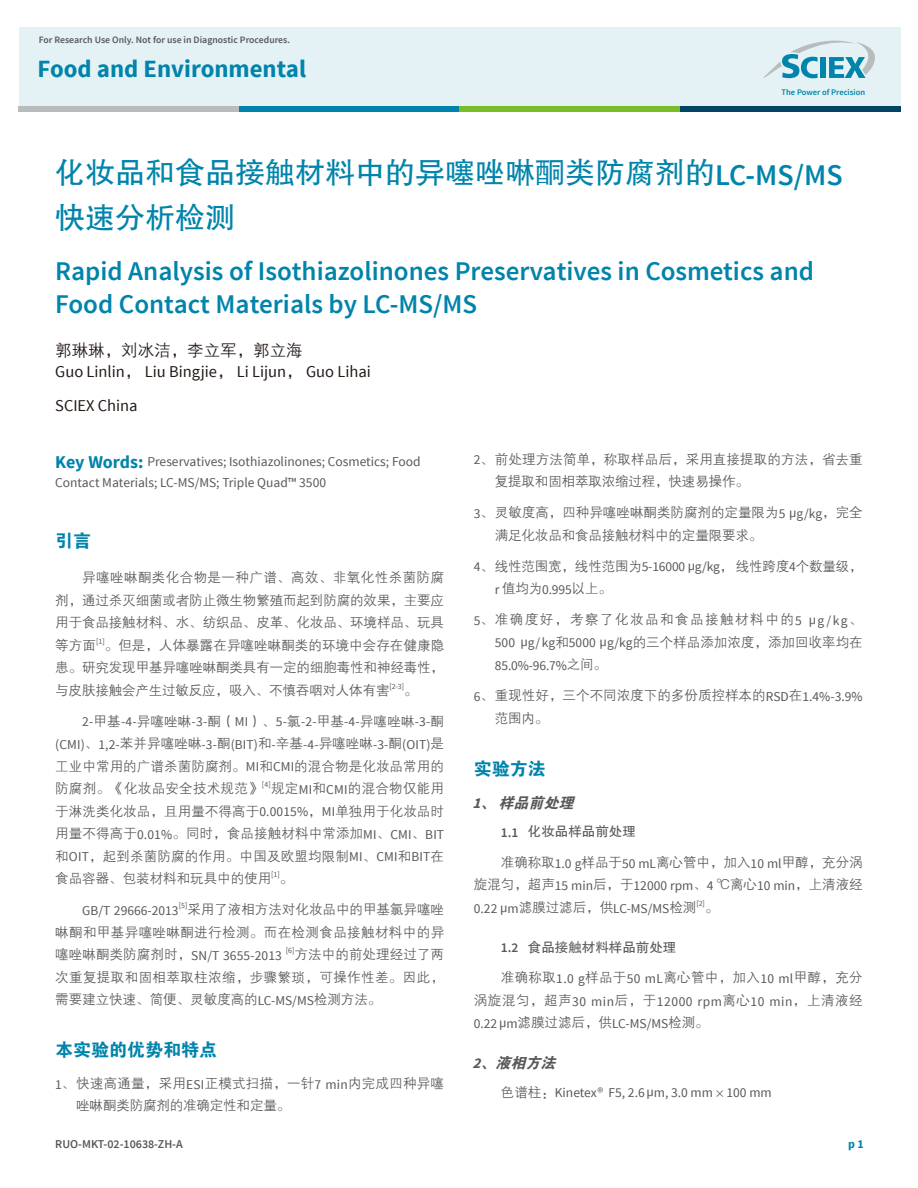
<style>
.page{position:relative;width:918px;height:1188px;background:#fff}
.page>*{position:absolute;margin:0;border:0;box-sizing:border-box;transform-origin:0 0}
.t1{font:30px/45px "FZHTK GBK1 0";color:#0084ab}
.t2{font:600 27px/32.4px "Source Sans Pro";color:#0084ab}
.t3{font:700 24.75px "Source Sans Pro";color:#0084ab}
.t4{font:18px "FZDHTK GBK1 0";color:#0084ab}
.t5{font:16.5px/33.8px "Source Sans Pro";color:#231916}
.t6{font:16.5px "FZZDXK GBK1 0";color:#231916}
.t7{font:italic 15px "FZDHTK GBK1 0";color:#595857}
.t8{font:13.5px/22.5px "FZZDXK GBK1 0";color:#595857;text-align:justify}
.t9{font:13.5px/22.5px "Source Sans Pro";color:#595857}
.t10{font:13.5px/22.5px "FZZDXK GBK1 0";letter-spacing:.115em;color:#595857;text-align:right}
.t11{font:13.5px/22.5px "Source Sans Pro";letter-spacing:.04em;color:#595857}
.t12{font:13.5px/22.5px "FZZDXK GBK1 0";letter-spacing:.02em;color:#595857}
.t13{font:13.5px "FZZDXK GBK1 0";letter-spacing:.025em;color:#595857}
.t14{font:13.5px "FZHTK GBK1 0";color:#595857}
.t15{font:600 12px "Source Sans Pro";color:#595857}
.t16{font:700 12px "Source Sans Pro";color:#0084ab}
.t17{font:600 9.75px "Source Sans Pro";color:#575859}
.t18{font:600 8.55px "Source Sans Pro";color:#0084ab}
.t19{font:7.8px "Source Sans Pro";color:#595857}
.s1{font-family:"Source Sans Pro";font-weight:600}
.s2{font-family:"FZZDXK GBK1 0"}
.s3{font-weight:700;font-size:18px;color:#0084ab}
.s4{font-family:"FZZDXK GBK1 0";font-size:13.5px}
.s5{font-family:"Source Sans Pro"}
.s6{font-family:"Source Sans Pro";font-weight:700}
</style>
<div class="page">
<div style="left:19px;top:27px;width:881px;height:84px;background:#e4f2f5"></div>
<svg style="left:763px;top:41px;width:112px;height:37px"></svg>
<div style="left:19px;top:106px;width:220px;height:5px;background:#b9bcbc"></div>
<div style="left:239px;top:106px;width:220px;height:5px;background:#0084ab"></div>
<div style="left:459px;top:106px;width:221px;height:5px;background:#79bd29"></div>
<div style="left:680px;top:106px;width:220px;height:5px;background:#004664"></div>
<p class="t17" style="left:39px;top:33px;width:253px">For Research Use Only. Not for use in Diagnostic Procedures.</p>
<h3 class="t3" style="left:38px;top:53px;width:270px">Food and Environmental</h3>
<p class="t18" style="left:782px;top:86px;width:85px">The Power of Precision</p>
<h1 class="t1" style="left:55px;top:151px;width:789px">化妆品和食品接触材料中的异噻唑啉酮类防腐剂的<span class="s1">LC-MS/MS</span>快速分析检测</h1>
<h2 class="t2" style="left:55px;top:256px;width:760px">Rapid Analysis of Isothiazolinones Preservatives in Cosmetics and<br>Food Contact Materials by LC-MS/MS</h2>
<p class="t6" style="left:55px;top:341px;width:249px">郭琳琳，刘冰洁，李立军，郭立海</p>
<p class="t5" style="left:55px;top:355px;width:317px">Guo Linlin<span class="s2">，</span> Liu Bingjie<span class="s2">，</span> Li Lijun<span class="s2">，</span> Guo Lihai<br>SCIEX China</p>
<p class="t9" style="left:55px;top:452px;width:367px;line-height:20.2px"><span class="s3">Key Words:</span> Preservatives; Isothiazolinones; Cosmetics; Food<br>Contact Materials; LC-MS/MS; Triple Quad™ 3500</p>
<h3 class="t4" style="left:55px;top:530px;width:37px">引言</h3>
<p class="t8" style="left:55px;top:566px;width:390px;text-indent:27px">异噻唑啉酮类化合物是一种广谱、高效、非氧化性杀菌防腐剂，通过杀灭细菌或者防止微生物繁殖而起到防腐的效果，主要应用于食品接触材料、水、纺织品、皮革、化妆品、环境样品、玩具等方面<sup>[1]</sup>。但是，人体暴露在异噻唑啉酮类的环境中会存在健康隐患。研究发现甲基异噻唑啉酮类具有一定的细胞毒性和神经毒性，与皮肤接触会产生过敏反应，吸入、不慎吞咽对人体有害</p>
<p class="t19" style="left:389px;top:681px;width:30px">[2-3]<span class="s4">。</span></p>
<p class="t9" style="left:55px;top:711px;width:390px;text-align:right">2-<span class="s2">甲基</span>-4-<span class="s2">异噻唑啉</span>-3-<span class="s2">酮（</span>MI<span class="s2">）、</span>5-<span class="s2">氯</span>-2-<span class="s2">甲基</span>-4-<span class="s2">异噻唑啉</span>-3-<span class="s2">酮</span>(CMI)<span class="s2">、</span>1,2-<span class="s2">苯并异噻唑啉</span>-3-<span class="s2">酮</span>(BIT)<span class="s2">和</span>-<span class="s2">辛基</span>-4-<span class="s2">异噻唑啉</span>-3-<span class="s2">酮</span>(OIT)<span class="s2">是</span></p>
<p class="t8" style="left:55px;top:755px;width:390px">工业中常用的广谱杀菌防腐剂。<span class="s5">MI</span>和<span class="s5">CMI</span>的混合物是化妆品常用的防腐剂。《化妆品安全技术规范》<sup>[4]</sup>规定<span class="s5">MI</span>和<span class="s5">CMI</span>的混合物仅能用于淋洗类化妆品，且用量不得高于<span class="s5">0.0015%</span>，<span class="s5">MI</span>单独用于化妆品时用量不得高于<span class="s5">0.01%</span>。同时，食品接触材料中常添加<span class="s5">MI</span>、<span class="s5">CMI</span>、<span class="s5">BIT</span>和<span class="s5">OIT</span>，起到杀菌防腐的作用。中国及欧盟均限制<span class="s5">MI</span>、<span class="s5">CMI</span>和<span class="s5">BIT</span>在食品容器、包装材料和玩具中的使用</p>
<p class="t19" style="left:271px;top:870px;width:24px">[1]<span class="s4">。</span></p>
<p class="t8" style="left:55px;top:898px;width:390px;text-indent:27px"><span class="s5">GB/T 29666-2013</span><sup>[5]</sup>采用了液相方法对化妆品中的甲基氯异噻唑啉酮和甲基异噻唑啉酮进行检测。而在检测食品接触材料中的异噻唑啉酮类防腐剂时，<span class="s5">SN/T 3655-2013</span> <sup>[6]</sup>方法中的前处理经过了两次重复提取和固相萃取柱浓缩，步骤繁琐，可操作性差。因此，需要建立快速、简便、灵敏度高的<span class="s5">LC-MS/MS</span>检测方法。</p>
<h3 class="t4" style="left:55px;top:1040px;width:164px">本实验的优势和特点</h3>
<p class="t12" style="left:76px;top:1072px;width:369px;text-indent:-21px"><span class="s5">1</span>、快速高通量，采用<span class="s5">ESI</span>正模式扫描，一针<span class="s5">7 min</span>内完成四种异噻唑啉酮类防腐剂的准确定性和定量。</p>
<p class="t15" style="left:55px;top:1136px;width:129px">RUO-MKT-02-10638-ZH-A</p>
<p class="t8" style="left:495px;top:448px;width:369px;text-indent:-21px"><span class="s5">2</span>、前处理方法简单，称取样品后，采用直接提取的方法，省去重复提取和固相萃取浓缩过程，快速易操作。</p>
<p class="t8" style="left:495px;top:501px;width:369px;text-indent:-21px"><span class="s5">3</span>、灵敏度高，四种异噻唑啉酮类防腐剂的定量限为<span class="s5">5 μg/kg</span>，完全满足化妆品和食品接触材料中的定量限要求。</p>
<p class="t8" style="left:474px;top:555px;width:390px"><span class="s5">4</span>、线性范围宽，线性范围为<span class="s5">5-16000 μg/kg</span>，线性跨度<span class="s5">4</span>个数量级，</p>
<p class="t9" style="left:495px;top:578px;width:118px">r <span class="s2">值均为</span>0.995<span class="s2">以上。</span></p>
<p class="t10" style="left:474px;top:608px;width:390px"><span class="s5">5</span>、准确度好，考察了化妆品和食品接触材料中的<span class="s5">5 μg/kg</span>、<br><span class="s5">500 μg/ kg</span>和<span class="s5">5000 μg/kg</span>的三个样品添加浓度，添加回收率均在</p>
<p class="t9" style="left:495px;top:654px;width:114px">85.0%-96.7%<span class="s2">之间。</span></p>
<p class="t8" style="left:495px;top:684px;width:369px;text-indent:-21px"><span class="s5">6</span>、重现性好，三个不同浓度下的多份质控样本的<span class="s5">RSD</span>在<span class="s5">1.4%-3.9%</span>范围内。</p>
<h3 class="t4" style="left:474px;top:758px;width:73px">实验方法</h3>
<p class="t7" style="left:472px;top:794px;width:107px"><span class="s6">1</span>、样品前处理</p>
<p class="t14" style="left:501px;top:824px;width:136px"><span class="s1">1.1</span> 化妆品样品前处理</p>
<p class="t8" style="left:501px;top:851px;width:363px">准确称取<span class="s5">1.0 g</span>样品于<span class="s5">50 mL</span>离心管中，加入<span class="s5">10 ml</span>甲醇，充分涡</p>
<p class="t9" style="left:474px;top:875px;width:390px"><span class="s2">旋混匀，超声</span>15 min<span class="s2">后，于</span>12000 rpm<span class="s2">、</span>4 <span class="s2">℃离心</span>10 min<span class="s2">，上清液经<br></span>0.22 μm<span class="s2">滤膜过滤后，供</span>LC-MS/MS<span class="s2">检测</span></p>
<p class="t19" style="left:696px;top:898px;width:24px">[2]<span class="s4">。</span></p>
<p class="t14" style="left:501px;top:939px;width:177px"><span class="s1">1.2</span> 食品接触材料样品前处理</p>
<p class="t13" style="left:501px;top:970px;width:363px">准确称取<span class="s5">1.0 g</span>样品于<span class="s5">50 mL</span>离心管中，加入<span class="s5">10 ml</span>甲醇，充分</p>
<p class="t11" style="left:474px;top:990px;width:390px"><span class="s2">涡旋混匀，超声</span>30 min<span class="s2">后，于</span>12000 rpm<span class="s2">离心</span>10 min<span class="s2">，上清液经<br></span>0.22 μm<span class="s2">滤膜过滤后，供</span>LC-MS/MS<span class="s2">检测。</span></p>
<p class="t7" style="left:472px;top:1055px;width:89px"><span class="s6">2</span>、液相方法</p>
<p class="t9" style="left:501px;top:1082px;width:272px"><span class="s2">色谱柱：</span>Kinetex® F5, 2.6 μm, 3.0 mm<span class="s2">×</span>100 mm</p>
<p class="t16" style="left:848px;top:1136px;width:17px">p 1</p>
</div>
